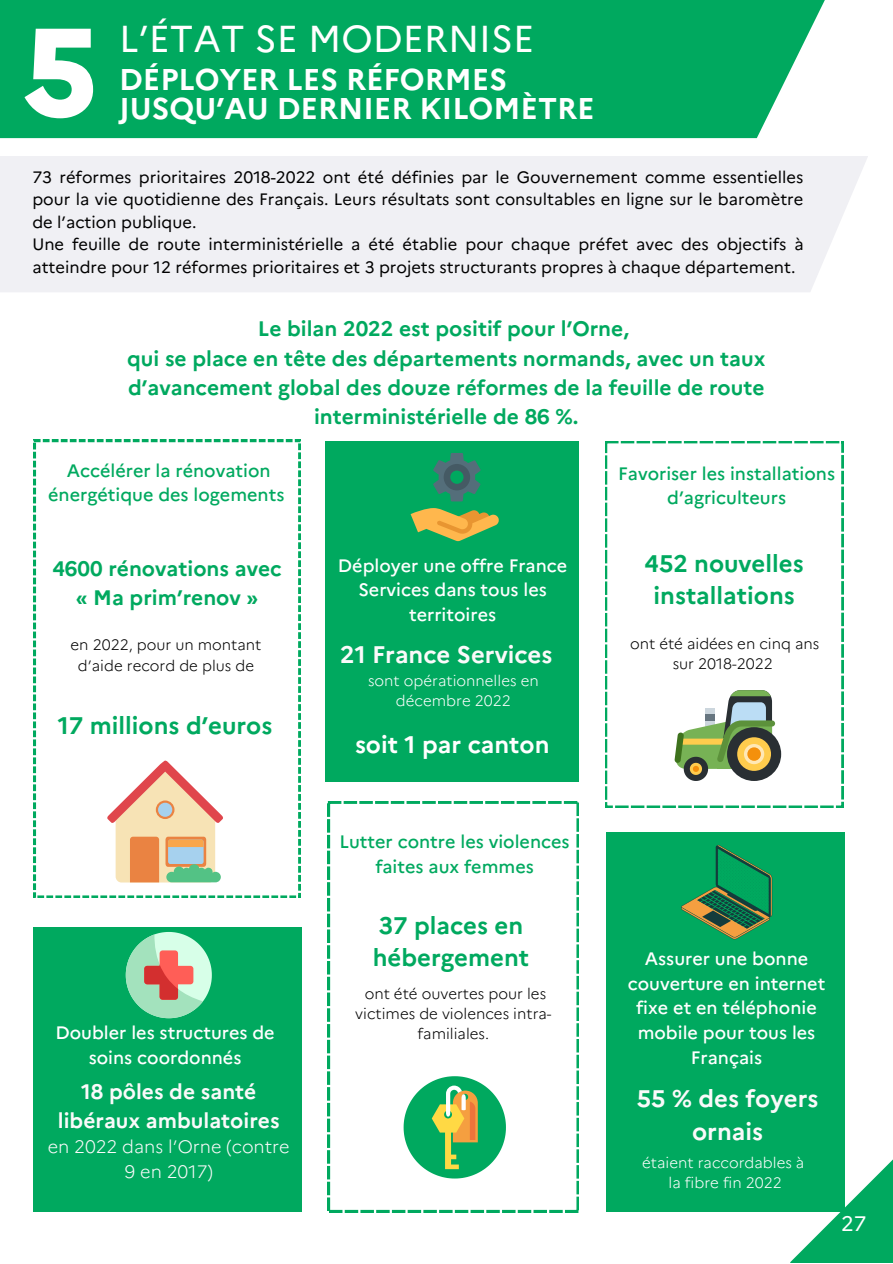
<style>
.page{position:relative;width:893px;height:1264px;background:#fff}
.page>*{position:absolute;margin:0;border:0;box-sizing:border-box;transform-origin:0 0}
.t1{font:800 124.35px "Marianne";color:#fff}
.t2{font:37.5px "Marianne";color:#fff}
.t3{font:700 30px "Marianne";color:#fff}
.t4{font:700 24px/32.5px "Marianne";color:#00a95f;text-align:center}
.t5{font:700 24px/32.5px "Marianne";color:#fafafa;text-align:center}
.t6{font:700 24px "Marianne";color:#fff}
.t7{font:700 21px/29.2px "Marianne";color:#00a95f;text-align:center}
.t8{font:700 21px/29.2px "Marianne";color:#fafafa;text-align:center}
.t9{font:21px "Marianne";color:#fff}
.t10{font:500 18px/24.8px "Marianne";color:#fff;text-align:center}
.t11{font:500 18px/24.8px "Marianne";color:#00a95f;text-align:center}
.t12{font:300 18px/24.8px "Marianne";color:#fafafa;text-align:center}
.t13{font:16.5px/22.5px "Marianne";color:#000;text-align:justify}
.t14{font:300 15px/20.2px "Marianne";color:#000;text-align:center}
.t15{font:300 15px/20.2px "Marianne";color:#fff;text-align:center}
</style>
<div class="page">
<div style="left:0;top:0;width:825px;height:138px;background:#00a95f"></div>
<svg style="left:790px;top:1128px;width:102px;height:134px;fill:#00a95f"></svg>
<div style="left:0;top:156px;width:868px;height:136px;background:#f0f0f4"></div>
<svg style="left:34px;top:440px;width:266px;height:457px"></svg>
<div style="left:325px;top:441px;width:253px;height:341px;background:#00a95f"></div>
<svg style="left:605px;top:441px;width:238px;height:366px"></svg>
<svg style="left:328px;top:801px;width:250px;height:411px"></svg>
<div style="left:34px;top:927px;width:267px;height:284px;background:#00a95f"></div>
<div style="left:606px;top:832px;width:238px;height:379px;background:#00a95f"></div>
<svg style="left:433px;top:453px;width:47px;height:48px;background:#30816b"></svg>
<svg style="left:410px;top:508px;width:89px;height:33px;background:#99ad50"></svg>
<svg style="left:403px;top:1076px;width:103px;height:102px"></svg>
<div style="left:727px;top:727px;width:54px;height:54px;background:#292f33;border-radius:50%"></div>
<svg style="left:674px;top:690px;width:101px;height:91px"></svg>
<svg style="left:681px;top:844px;width:91px;height:95px;background:#219354"></svg>
<svg style="left:107px;top:760px;width:117px;height:122px"></svg>
<svg style="left:126px;top:931px;width:86px;height:87px;background:#9bbe9b"></svg>
<p class="t1" style="left:23px;top:-4px;width:76px">5</p>
<p class="t2" style="left:119px;top:15px;width:416px">L’ÉTAT SE MODERNISE</p>
<p class="t3" style="left:119px;top:61px;width:389px">DÉPLOYER LES RÉFORMES</p>
<p class="t3" style="left:119px;top:90px;width:477px">JUSQU’AU DERNIER KILOMÈTRE</p>
<p class="t13" style="left:32px;top:165px;width:772px">73 réformes prioritaires 2018-2022 ont été définies par le Gouvernement comme essentielles pour la vie quotidienne des Français. Leurs résultats sont consultables en ligne sur le baromètre de l’action publique.</p>
<p class="t13" style="left:32px;top:233px;width:772px">Une feuille de route interministérielle a été établie pour chaque préfet avec des objectifs à atteindre pour 12 réformes prioritaires et 3 projets structurants propres à chaque département.</p>
<p class="t7" style="left:258px;top:314px;width:372px">Le bilan 2022 est positif pour l’Orne,</p>
<p class="t7" style="left:127px;top:343px;width:640px">qui se place en tête des départements normands, avec un taux d’avancement global des douze réformes de la feuille de route interministérielle de 86 %.</p>
<p class="t11" style="left:48px;top:458px;width:238px">Accélérer la rénovation énergétique des logements</p>
<p class="t11" style="left:618px;top:461px;width:218px">Favoriser les installations d’agriculteurs</p>
<p class="t7" style="left:52px;top:553px;width:231px">4600 rénovations avec</p>
<p class="t7" style="left:76px;top:583px;width:184px">« Ma prim’renov »</p>
<p class="t14" style="left:71px;top:634px;width:192px">en 2022, pour un montant d’aide record de plus de</p>
<p class="t4" style="left:58px;top:708px;width:216px">17 millions d’euros</p>
<p class="t10" style="left:338px;top:552px;width:231px">Déployer une offre France<br>Services dans tous les territoires</p>
<p class="t5" style="left:340px;top:638px;width:214px">21 France Services</p>
<p class="t15" style="left:368px;top:670px;width:172px">sont opérationnelles en décembre 2022</p>
<p class="t6" style="left:355px;top:730px;width:196px">soit 1 par canton</p>
<p class="t4" style="left:644px;top:546px;width:161px">452 nouvelles installations</p>
<p class="t14" style="left:630px;top:633px;width:191px">ont été aidées en cinq ans sur 2018-2022</p>
<p class="t11" style="left:339px;top:829px;width:232px">Lutter contre les violences faites aux femmes</p>
<p class="t4" style="left:373px;top:908px;width:158px;text-align:left">37 places en hébergement</p>
<p class="t14" style="left:355px;top:983px;width:198px">ont été ouvertes pour les victimes de violences intra-</p>
<p class="t10" style="left:55px;top:1020px;width:221px">Doubler les structures de</p>
<p class="t14" style="left:417px;top:1023px;width:73px">familiales.</p>
<p class="t10" style="left:89px;top:1044px;width:154px">soins coordonnés</p>
<p class="t8" style="left:58px;top:1077px;width:223px">18 pôles de santé libéraux ambulatoires</p>
<p class="t12" style="left:48px;top:1134px;width:243px">en 2022 dans l’Orne (contre<br>9 en 2017)</p>
<p class="t10" style="left:627px;top:946px;width:199px">Assurer une bonne couverture en internet fixe et en téléphonie mobile pour tous les<br>Français</p>
<p class="t5" style="left:636px;top:1082px;width:183px">55 % des foyers ornais</p>
<p class="t15" style="left:642px;top:1151px;width:163px">étaient raccordables à</p>
<p class="t15" style="left:668px;top:1172px;width:115px">la fibre fin 2022</p>
<p class="t9" style="left:841px;top:1210px;width:27px">27</p>
</div>
